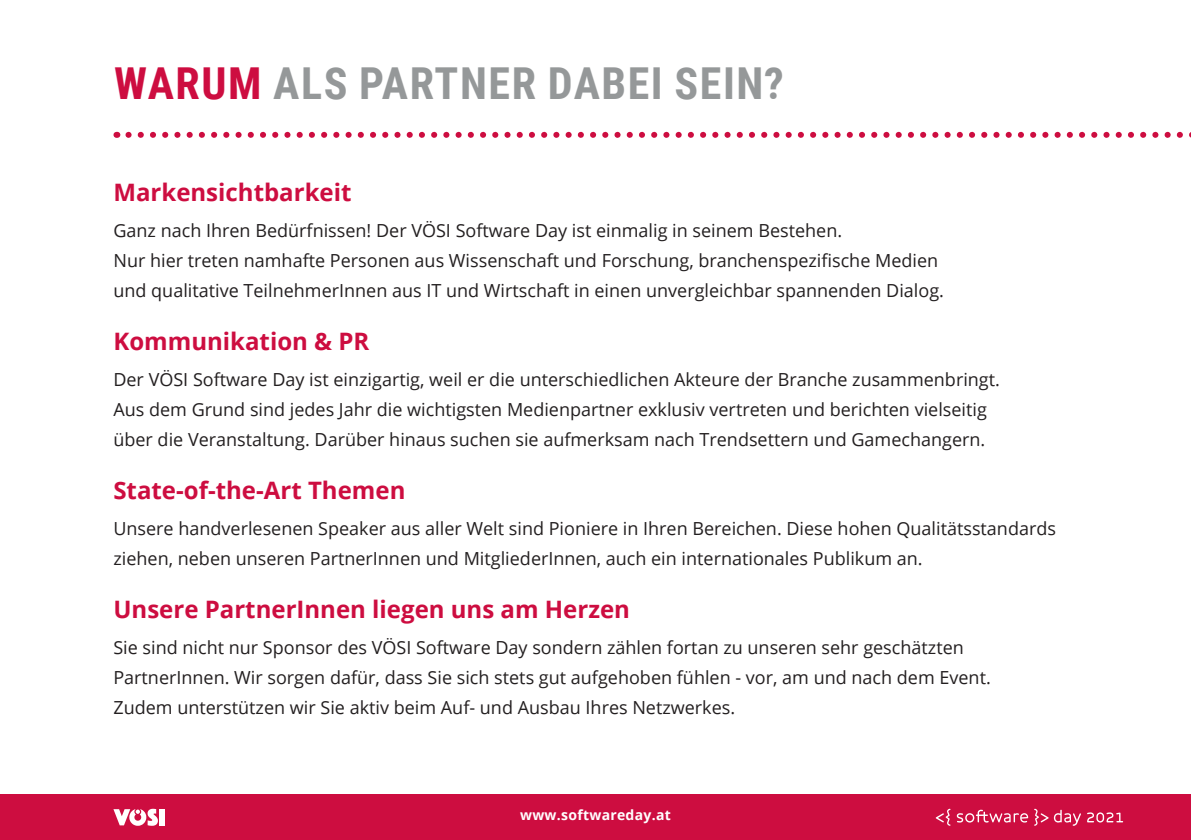
<style>
.page{position:relative;width:1191px;height:840px;background:#fff}
.page>*{position:absolute;margin:0;border:0;box-sizing:border-box;transform-origin:0 0}
.HL2{font:700 44px "Roboto Condensed";letter-spacing:.035em;color:#959899}
.HL3{font:700 24px "Open Sans";color:#cd0d40}
.FLIESS{font:18px/30px "Open Sans";color:#231f20}
.t1{font:700 14px "Open Sans";letter-spacing:.02em;color:#fff}
.s1{color:#cd0d40}
</style>
<div class="page">
<svg style="left:128px;top:132px;width:1063px;height:6px"></svg>
<div style="left:0;top:794px;width:1191px;height:45px;background:#cd0d40"></div>
<svg style="left:935px;top:808px;width:113px;height:17px"></svg>
<svg style="left:1054px;top:809px;width:27px;height:16px"></svg>
<svg style="left:1087px;top:812px;width:36px;height:10px"></svg>
<div style="left:160px;top:808px;width:5px;height:16px;background:#fff"></div>
<svg style="left:113px;top:808px;width:45px;height:17px"></svg>
<p class="HL2" style="left:114px;top:53px;width:671px"><span class="s1">WARUM</span> ALS PARTNER DABEI SEIN?</p>
<p class="HL3" style="left:113px;top:176px;width:240px">Markensichtbarkeit</p>
<p class="FLIESS" style="left:113px;top:215px;width:832px">Ganz nach Ihren Bedürfnissen! Der VÖSI Software Day ist einmalig in seinem Bestehen.<br>Nur hier treten namhafte Personen aus Wissenschaft und Forschung, branchenspezifische Medien und qualitative TeilnehmerInnen aus IT und Wirtschaft in einen unvergleichbar spannenden Dialog.</p>
<p class="HL3" style="left:113px;top:324px;width:257px">Kommunikation &amp; PR</p>
<p class="FLIESS" style="left:113px;top:364px;width:888px">Der VÖSI Software Day ist einzigartig, weil er die unterschiedlichen Akteure der Branche zusammenbringt.<br>Aus dem Grund sind jedes Jahr die wichtigsten Medienpartner exklusiv vertreten und berichten vielseitig über die Veranstaltung. Darüber hinaus suchen sie aufmerksam nach Trendsettern und Gamechangern.</p>
<p class="HL3" style="left:113px;top:473px;width:293px">State-of-the-Art Themen</p>
<p class="FLIESS" style="left:113px;top:512px;width:944px">Unsere handverlesenen Speaker aus aller Welt sind Pioniere in Ihren Bereichen. Diese hohen Qualitätsstandards ziehen, neben unseren PartnerInnen und MitgliederInnen, auch ein internationales Publikum an.</p>
<p class="HL3" style="left:113px;top:592px;width:518px">Unsere PartnerInnen liegen uns am Herzen</p>
<p class="FLIESS" style="left:113px;top:631px;width:879px">Sie sind nicht nur Sponsor des VÖSI Software Day sondern zählen fortan zu unseren sehr geschätzten<br>PartnerInnen. Wir sorgen dafür, dass Sie sich stets gut aufgehoben fühlen - vor, am und nach dem Event.<br>Zudem unterstützen wir Sie aktiv beim Auf- und Ausbau Ihres Netzwerkes.</p>
<p class="t1" style="left:520px;top:804px;width:152px">www.softwareday.at</p>
</div>
